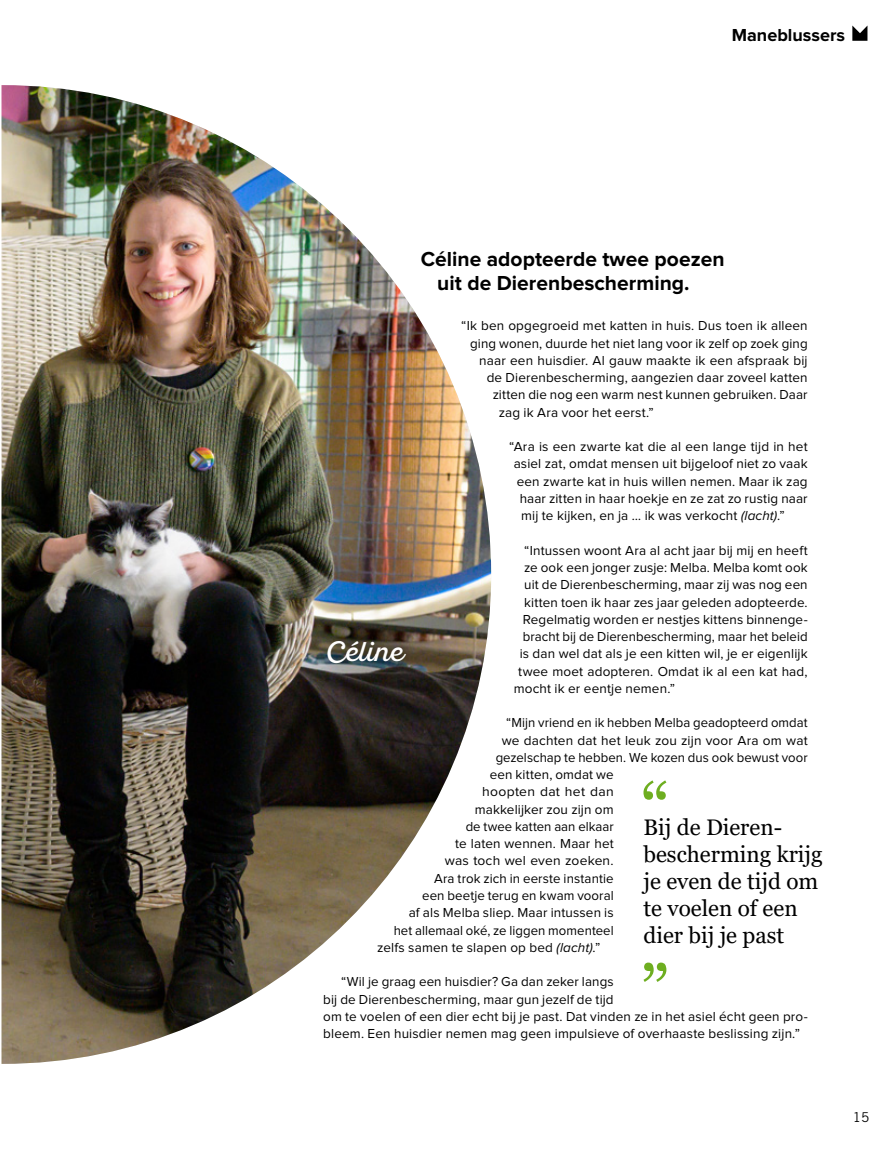
<style>
.page{position:relative;width:893px;height:1149px;background:#fff}
.page>*{position:absolute;margin:0;border:0;box-sizing:border-box;transform-origin:0 0}
.t1{font:27px "Sant Elia Script";color:#fff}
.t2{font:22.5px/27px "Georgia";color:#000}
.t3{font:700 21px/24px "Proxima Nova";color:#000}
.t4{font:700 18px "Proxima Nova";color:#000}
.t5{font:13.5px/17.2px "Proxima Nova";letter-spacing:.01em;color:#000}
.t6{font:13.5px "Trade Gothic LT Std";color:#000}
.s1{font-style:italic}
</style>
<div class="page">
<img style="left:2px;top:85px;width:489px;height:978px">
<div style="left:318px;top:632px;width:97px;height:40px;background:#000;opacity:.41"></div>
<svg style="left:643px;top:962px;width:23px;height:19px"></svg>
<svg style="left:643px;top:780px;width:23px;height:19px"></svg>
<svg style="left:852px;top:26px;width:15px;height:15px"></svg>
<h3 class="t4" style="left:732px;top:24px;width:115px">Maneblussers</h3>
<h3 class="t3" style="left:437px;top:248px;width:289px;text-indent:-17px">Céline adopteerde twee poezen uit de Dierenbescherming.</h3>
<p class="t5" style="left:461px;top:317px;width:348px">“Ik ben opgegroeid met katten in huis. Dus toen ik alleen</p>
<p class="t5" style="left:470px;top:334px;width:339px">ging wonen, duurde het niet lang voor ik zelf op zoek ging</p>
<p class="t5" style="left:479px;top:352px;width:330px">naar een huisdier. Al gauw maakte ik een afspraak bij</p>
<p class="t5" style="left:487px;top:369px;width:322px">de Dierenbescherming, aangezien daar zoveel katten</p>
<p class="t5" style="left:493px;top:386px;width:316px">zitten die nog een warm nest kunnen gebruiken. Daar</p>
<p class="t5" style="left:499px;top:403px;width:157px">zag ik Ara voor het eerst.”</p>
<p class="t5" style="left:509px;top:438px;width:300px">“Ara is een zwarte kat die al een lange tijd in het</p>
<p class="t5" style="left:514px;top:455px;width:296px">asiel zat, omdat mensen uit bijgeloof niet zo vaak</p>
<p class="t5" style="left:517px;top:472px;width:292px">een zwarte kat in huis willen nemen. Maar ik zag</p>
<p class="t5" style="left:520px;top:490px;width:289px">haar zitten in haar hoekje en ze zat zo rustig naar</p>
<p class="t5" style="left:521px;top:507px;width:265px">mij te kijken, en ja … ik was verkocht <span class="s1">(lacht)</span>.”</p>
<p class="t5" style="left:524px;top:541px;width:285px">“Intussen woont Ara al acht jaar bij mij en heeft</p>
<p class="t5" style="left:524px;top:559px;width:285px">ze ook een jonger zusje: Melba. Melba komt ook</p>
<p class="t5" style="left:524px;top:576px;width:285px">uit de Dierenbescherming, maar zij was nog een</p>
<p class="t5" style="left:524px;top:593px;width:285px">kitten toen ik haar zes jaar geleden adopteerde.</p>
<p class="t5" style="left:523px;top:610px;width:287px">Regelmatig worden er nestjes kittens binnenge-</p>
<p class="t5" style="left:523px;top:628px;width:286px">bracht bij de Dierenbescherming, maar het beleid</p>
<p class="t5" style="left:520px;top:645px;width:290px">is dan wel dat als je een kitten wil, je er eigenlijk</p>
<p class="t5" style="left:518px;top:662px;width:291px">twee moet adopteren. Omdat ik al een kat had,</p>
<p class="t5" style="left:514px;top:679px;width:163px">mocht ik er eentje nemen.”</p>
<p class="t5" style="left:506px;top:714px;width:303px">“Mijn vriend en ik hebben Melba geadopteerd omdat</p>
<p class="t5" style="left:502px;top:731px;width:308px">we dachten dat het leuk zou zijn voor Ara om wat</p>
<p class="t5" style="left:496px;top:748px;width:314px">gezelschap te hebben. We kozen dus ook bewust voor</p>
<p class="t5" style="left:490px;top:766px;width:126px">een kitten, omdat we</p>
<p class="t5" style="left:482px;top:783px;width:133px">hoopten dat het dan</p>
<p class="t5" style="left:475px;top:800px;width:140px">makkelijker zou zijn om</p>
<p class="t5" style="left:466px;top:817px;width:150px">de twee katten aan elkaar</p>
<p class="t5" style="left:455px;top:835px;width:160px">te laten wennen. Maar het</p>
<p class="t5" style="left:445px;top:852px;width:171px">was toch wel even zoeken.</p>
<p class="t5" style="left:434px;top:869px;width:181px">Ara trok zich in eerste instantie</p>
<p class="t5" style="left:422px;top:886px;width:193px">een beetje terug en kwam vooral</p>
<p class="t5" style="left:409px;top:904px;width:207px">af als Melba sliep. Maar intussen is</p>
<p class="t5" style="left:394px;top:921px;width:221px">het allemaal oké, ze liggen momenteel</p>
<p class="t5" style="left:377px;top:938px;width:225px">zelfs samen te slapen op bed <span class="s1">(lacht)</span>.”</p>
<p class="t5" style="left:323px;top:973px;width:486px;text-indent:18px">“Wil je graag een huisdier? Ga dan zeker langs<br>bij de Dierenbescherming, maar gun jezelf de tijd<br>om te voelen of een dier echt bij je past. Dat vinden ze in het asiel écht geen pro&shy;bleem. Een huisdier nemen mag geen impulsieve of overhaaste beslissing zijn.”</p>
<h1 class="t1" style="left:326px;top:635px;width:79px">Céline</h1>
<h2 class="t2" style="left:643px;top:814px;width:181px">Bij de Dieren&shy;bescherming krijg je even de tijd om te voelen of een dier bij je past</h2>
<p class="t6" style="left:853px;top:1108px;width:18px">15</p>
</div>
